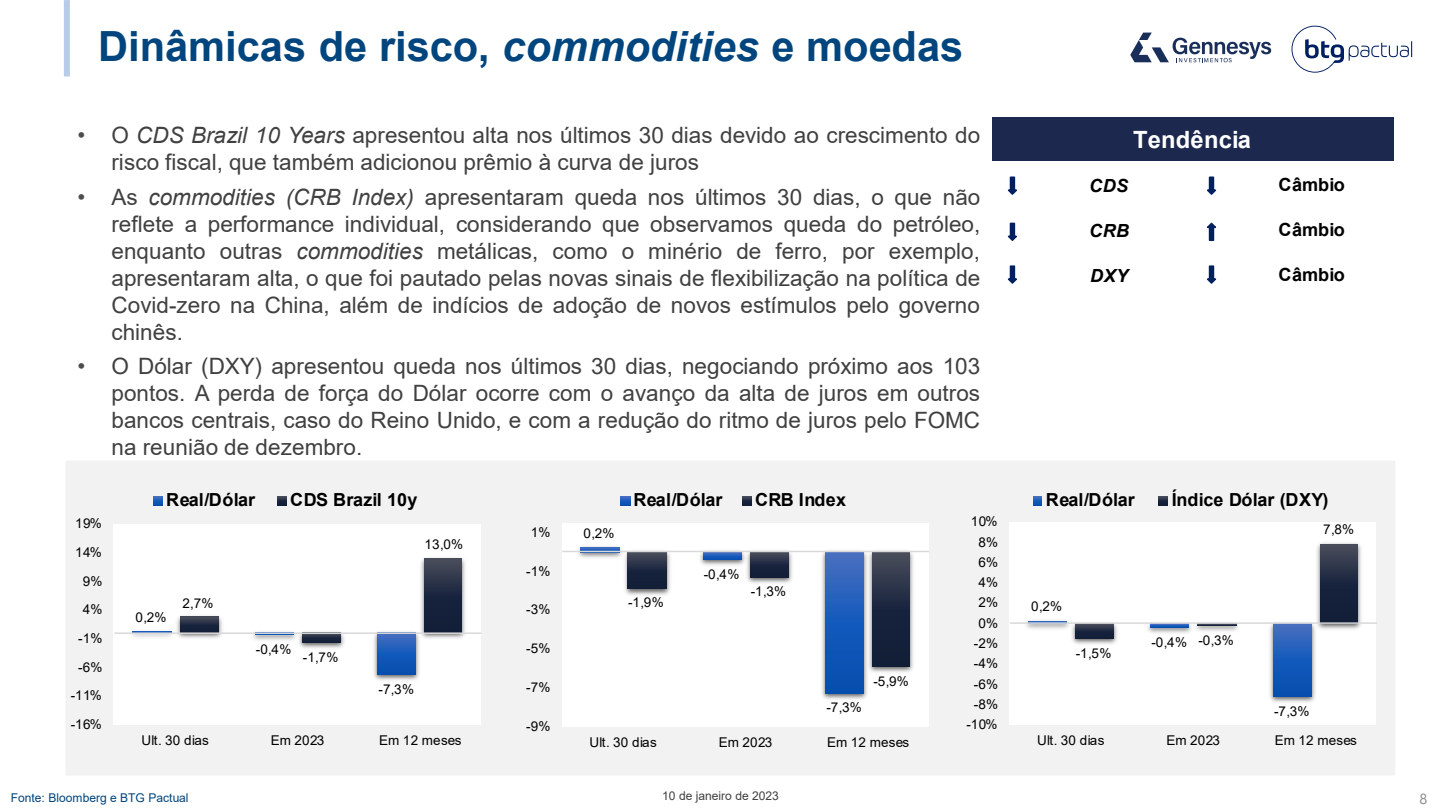
<style>
.page{position:relative;width:1440px;height:810px;background:#fff}
.page>*{position:absolute;margin:0;border:0;box-sizing:border-box;transform-origin:0 0}
.t1{font:700 41.55px "Arial";color:#00457d}
.t2{font:700 23.85px "Arial";letter-spacing:.005em;color:#fff}
.t3{font:22.5px/27px "Arial";letter-spacing:.005em;color:#404040;text-align:justify}
.t4{font:700 18.15px "Arial";letter-spacing:.005em;color:#000}
.t5{font:italic 700 18.15px "Arial";letter-spacing:.025em;color:#000}
.t6{font:700 18px "Arial";letter-spacing:.005em;color:#000}
.t7{font:14.55px "Segoe UI";color:#8c8c8c}
.t8{font:13.5px "Arial";letter-spacing:.025em;color:#000}
.t9{font:13.5px "Arial";color:#000}
.t10{font:12px "Arial";color:#00457d}
.t11{font:12px "Arial";letter-spacing:-.005em;color:#404040}
.s1{font-style:italic}
.s2{color:#4d4d4d}
</style>
<div class="page">
<svg style="left:1292px;top:26px;width:120px;height:47px"></svg>
<div style="left:67px;top:462px;width:1327px;height:312px;background:#f2f2f2"></div>
<div style="left:65px;top:460px;width:1330px;height:316px;border:3px solid #f2f2f2"></div>
<div style="left:992px;top:117px;width:402px;height:45px;background:#1c284e"></div>
<div style="left:992px;top:161px;width:402px;height:137px;background:#fff"></div>
<svg style="left:1007px;top:176px;width:10px;height:19px"></svg>
<svg style="left:1207px;top:176px;width:10px;height:19px"></svg>
<svg style="left:1007px;top:265px;width:10px;height:19px"></svg>
<svg style="left:1207px;top:265px;width:10px;height:19px"></svg>
<svg style="left:1007px;top:222px;width:10px;height:19px"></svg>
<svg style="left:1207px;top:222px;width:10px;height:19px"></svg>
<div style="left:64px;top:0;width:6px;height:76px;background:#b8cbe9"></div>
<div style="left:114px;top:524px;width:367px;height:200px;background:#fff"></div>
<img style="left:132px;top:630px;width:40px;height:8px">
<img style="left:253px;top:634px;width:42px;height:6px">
<img style="left:374px;top:634px;width:45px;height:46px">
<img style="left:177px;top:616px;width:45px;height:22px">
<img style="left:295px;top:634px;width:49px;height:14px">
<img style="left:417px;top:557px;width:48px;height:86px">
<hr style="left:255px;top:633px;width:38px;height:2px;background:#0f57b9">
<div style="left:378px;top:633px;width:38px;height:41px;background:linear-gradient(to bottom,#3e6cc2,#004bb1)"></div>
<svg style="left:180px;top:617px;width:38px;height:15px"></svg>
<svg style="left:302px;top:634px;width:39px;height:9px"></svg>
<div style="left:425px;top:559px;width:37px;height:74px;background:linear-gradient(to bottom,#3f4456,#081431)"></div>
<hr style="left:114px;top:632px;width:367px;height:2px;background:#d9d9d9">
<svg style="left:153px;top:496px;width:9px;height:9px"></svg>
<svg style="left:278px;top:496px;width:9px;height:9px"></svg>
<div style="left:562px;top:523px;width:367px;height:204px;background:#fff"></div>
<img style="left:575px;top:546px;width:45px;height:12px">
<img style="left:699px;top:550px;width:43px;height:15px">
<img style="left:821px;top:550px;width:46px;height:149px">
<img style="left:620px;top:548px;width:51px;height:47px">
<img style="left:742px;top:550px;width:51px;height:33px">
<img style="left:865px;top:550px;width:49px;height:126px">
<svg style="left:581px;top:548px;width:38px;height:3px"></svg>
<svg style="left:703px;top:552px;width:38px;height:8px"></svg>
<div style="left:825px;top:552px;width:39px;height:141px;background:linear-gradient(to bottom,#3f6dc2,#004bb1)"></div>
<svg style="left:628px;top:552px;width:38px;height:37px"></svg>
<div style="left:750px;top:552px;width:38px;height:26px;background:linear-gradient(to bottom,#3f4556,#0a1632)"></div>
<div style="left:873px;top:552px;width:37px;height:114px;background:linear-gradient(to bottom,#3f4556,#071431)"></div>
<hr style="left:562px;top:551px;width:367px;height:1px;background:#d9d9d9">
<svg style="left:620px;top:496px;width:10px;height:9px"></svg>
<svg style="left:742px;top:496px;width:9px;height:9px"></svg>
<div style="left:1009px;top:522px;width:367px;height:202px;background:#fff"></div>
<img style="left:1026px;top:620px;width:42px;height:9px">
<img style="left:1147px;top:624px;width:43px;height:9px">
<img style="left:1270px;top:624px;width:45px;height:78px">
<img style="left:1068px;top:624px;width:49px;height:20px">
<img style="left:1190px;top:624px;width:48px;height:7px">
<img style="left:1312px;top:543px;width:49px;height:91px">
<hr style="left:1029px;top:621px;width:38px;height:3px;background:#3366be">
<svg style="left:1151px;top:624px;width:38px;height:3px"></svg>
<div style="left:1273px;top:624px;width:38px;height:72px;background:linear-gradient(to bottom,#3f6dc2,#004cb1)"></div>
<svg style="left:1076px;top:624px;width:38px;height:14px"></svg>
<svg style="left:1198px;top:624px;width:38px;height:2px"></svg>
<div style="left:1320px;top:544px;width:37px;height:80px;background:linear-gradient(to bottom,#404656,#061330)"></div>
<hr style="left:1010px;top:622px;width:367px;height:2px;background:#d9d9d9">
<svg style="left:1033px;top:496px;width:9px;height:9px"></svg>
<svg style="left:1159px;top:496px;width:9px;height:9px"></svg>
<svg style="left:1130px;top:33px;width:141px;height:29px"></svg>
<h1 class="t1" style="left:98px;top:17px;width:867px">Dinâmicas de risco, <span class="s1">commodities</span> e moedas</h1>
<p class="t3" style="left:111px;top:122px;width:870px;text-indent:-34px"><span class="s2">•</span> O <span class="s1">CDS Brazil 10 Years</span> apresentou alta nos últimos 30 dias devido ao crescimento do risco fiscal, que também adicionou prêmio à curva de juros</p>
<p class="t3" style="left:111px;top:183px;width:870px;text-indent:-34px"><span class="s2">•</span> As <span class="s1">commodities (CRB Index)</span> apresentaram queda nos últimos 30 dias, o que não reflete a performance individual, considerando que observamos queda do petróleo, enquanto outras <span class="s1">commodities</span> metálicas, como o minério de ferro, por exemplo, apresentaram alta, o que foi pautado pelas novas sinais de flexibilização na política de Covid-zero na China, além de indícios de adoção de novos estímulos pelo governo chinês.</p>
<p class="t3" style="left:111px;top:353px;width:870px;text-indent:-34px"><span class="s2">•</span> O Dólar (DXY) apresentou queda nos últimos 30 dias, negociando próximo aos 103 pontos. A perda de força do Dólar ocorre com o avanço da alta de juros em outros bancos centrais, caso do Reino Unido, e com a redução do ritmo de juros pelo FOMC na reunião de dezembro.</p>
<p class="t6" style="left:166px;top:487px;width:91px">Real/Dólar</p>
<p class="t6" style="left:290px;top:487px;width:129px">CDS Brazil 10y</p>
<p class="t6" style="left:633px;top:487px;width:91px">Real/Dólar</p>
<p class="t6" style="left:755px;top:487px;width:93px">CRB Index</p>
<p class="t8" style="left:75px;top:514px;width:28px">19%</p>
<p class="t8" style="left:75px;top:543px;width:28px">14%</p>
<p class="t8" style="left:83px;top:572px;width:21px">9%</p>
<p class="t8" style="left:83px;top:600px;width:21px">4%</p>
<p class="t8" style="left:136px;top:608px;width:33px">0,2%</p>
<p class="t8" style="left:182px;top:594px;width:33px">2,7%</p>
<p class="t8" style="left:424px;top:535px;width:40px">13,0%</p>
<p class="t8" style="left:531px;top:523px;width:21px">1%</p>
<p class="t8" style="left:526px;top:561px;width:26px">-1%</p>
<p class="t8" style="left:526px;top:600px;width:26px">-3%</p>
<p class="t8" style="left:583px;top:523px;width:33px">0,2%</p>
<p class="t8" style="left:628px;top:593px;width:37px">-1,9%</p>
<p class="t8" style="left:704px;top:565px;width:37px">-0,4%</p>
<p class="t8" style="left:751px;top:582px;width:37px">-1,3%</p>
<p class="t8" style="left:971px;top:512px;width:28px">10%</p>
<p class="t8" style="left:978px;top:533px;width:21px">8%</p>
<p class="t8" style="left:978px;top:553px;width:21px">6%</p>
<p class="t8" style="left:978px;top:573px;width:21px">4%</p>
<p class="t8" style="left:978px;top:593px;width:21px">2%</p>
<p class="t8" style="left:978px;top:614px;width:21px">0%</p>
<p class="t8" style="left:78px;top:629px;width:26px">-1%</p>
<p class="t8" style="left:78px;top:658px;width:26px">-6%</p>
<p class="t8" style="left:256px;top:640px;width:37px">-0,4%</p>
<p class="t8" style="left:303px;top:648px;width:37px">-1,7%</p>
<p class="t8" style="left:526px;top:639px;width:26px">-5%</p>
<p class="t8" style="left:974px;top:634px;width:26px">-2%</p>
<p class="t8" style="left:974px;top:654px;width:26px">-4%</p>
<p class="t8" style="left:71px;top:686px;width:33px">-11%</p>
<p class="t8" style="left:379px;top:680px;width:37px">-7,3%</p>
<p class="t8" style="left:526px;top:678px;width:26px">-7%</p>
<p class="t8" style="left:826px;top:698px;width:37px">-7,3%</p>
<p class="t8" style="left:873px;top:672px;width:37px">-5,9%</p>
<p class="t8" style="left:974px;top:674px;width:26px">-6%</p>
<p class="t8" style="left:974px;top:695px;width:26px">-8%</p>
<p class="t8" style="left:71px;top:715px;width:33px">-16%</p>
<p class="t8" style="left:526px;top:717px;width:26px">-9%</p>
<p class="t8" style="left:966px;top:715px;width:33px">-10%</p>
<p class="t8" style="left:141px;top:731px;width:69px">Ult. 30 dias</p>
<p class="t8" style="left:271px;top:731px;width:55px">Em 2023</p>
<p class="t9" style="left:379px;top:731px;width:84px">Em 12 meses</p>
<p class="t8" style="left:589px;top:733px;width:69px">Ult. 30 dias</p>
<p class="t8" style="left:719px;top:733px;width:55px">Em 2023</p>
<p class="t9" style="left:827px;top:733px;width:84px">Em 12 meses</p>
<p class="t2" style="left:1133px;top:122px;width:119px">Tendência</p>
<p class="t5" style="left:1089px;top:173px;width:41px">CDS</p>
<p class="t4" style="left:1279px;top:171px;width:68px">Câmbio</p>
<p class="t5" style="left:1089px;top:219px;width:42px">CRB</p>
<p class="t4" style="left:1279px;top:217px;width:68px">Câmbio</p>
<p class="t5" style="left:1090px;top:264px;width:39px">DXY</p>
<p class="t4" style="left:1279px;top:262px;width:68px">Câmbio</p>
<p class="t6" style="left:1046px;top:487px;width:90px">Real/Dólar</p>
<p class="t6" style="left:1172px;top:487px;width:158px">Índice Dólar (DXY)</p>
<p class="t8" style="left:1031px;top:597px;width:33px">0,2%</p>
<p class="t8" style="left:1076px;top:644px;width:37px">-1,5%</p>
<p class="t8" style="left:1151px;top:633px;width:37px">-0,4%</p>
<p class="t8" style="left:1198px;top:631px;width:37px">-0,3%</p>
<p class="t8" style="left:1323px;top:520px;width:33px">7,8%</p>
<p class="t8" style="left:1274px;top:702px;width:37px">-7,3%</p>
<p class="t8" style="left:1037px;top:731px;width:69px">Ult. 30 dias</p>
<p class="t8" style="left:1166px;top:731px;width:55px">Em 2023</p>
<p class="t9" style="left:1275px;top:731px;width:84px">Em 12 meses</p>
<p class="t10" style="left:11px;top:789px;width:179px">Fonte: Bloomberg e BTG Pactual</p>
<p class="t11" style="left:662px;top:788px;width:118px">10 de janeiro de 2023</p>
<p class="t7" style="left:1419px;top:785px;width:9px">8</p>
</div>
